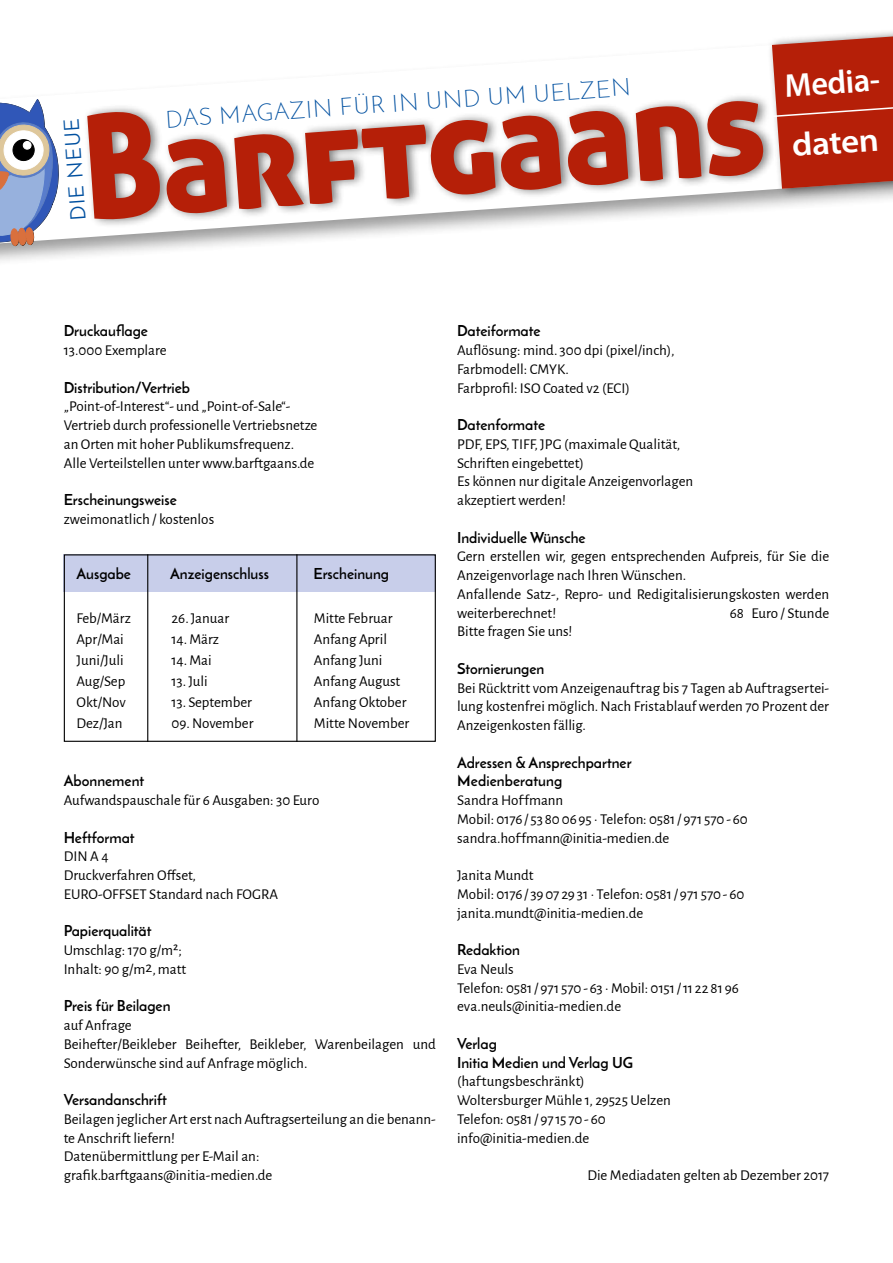
<style>
.page{position:relative;width:893px;height:1263px;background:#fff}
.page>*{position:absolute;margin:0;border:0;box-sizing:border-box;transform-origin:0 0}
.t1{font:137.25px "Aller Display";color:#b51f08}
.t2{font:600 33px/59.6px "Myriad Pro";color:#fff}
.t3{font:300 24px "Josefin Sans";color:#0050a0}
.t4{font:21px "Josefin Sans";color:#0050a0}
.t5{font:15px/18.8px "Alegreya Sans";color:#000}
.t6{font:700 15px/18.8px "Josefin Sans";color:#000}
.s1{font-size:143.7px}
</style>
<div class="page">
<svg style="left:62px;top:198px;width:831px;height:48px"></svg>
<div style="left:767px;top:27px;width:126px;height:171px;background:#000;opacity:.5"></div>
<svg style="left:0;top:99px;width:62px;height:151px"></svg>
<svg style="left:772px;top:36px;width:121px;height:153px;background:#b72e18"></svg>
<div style="left:82px;top:93px;width:694px;height:135px;background:#000;opacity:.5"></div>
<div style="left:64px;top:554px;width:372px;height:38px;background:#c8ceea"></div>
<hr style="left:147px;top:554px;width:1px;height:188px;background:#000">
<hr style="left:296px;top:554px;width:1px;height:188px;background:#000">
<div style="left:64px;top:554px;width:372px;height:188px;border:1px solid #000"></div>
<h3 class="t3" style="left:165px;top:105px;width:468px;rotate:-4deg">DAS MAGAZIN FÜR IN UND UM UELZEN</h3>
<h1 class="t1" style="left:77px;top:83px;width:685px;rotate:-4deg"><span class="s1">B</span>arftgaans</h1>
<h3 class="t4" style="left:66px;top:221px;width:103px;rotate:-94deg">DIE NEUE</h3>
<h2 class="t2" style="left:783px;top:56px;width:103px;rotate:-4deg">Media&shy;daten</h2>
<p class="t6" style="left:64px;top:322px;width:86px">Druckauflage</p>
<p class="t5" style="left:64px;top:340px;width:104px">13.000 Exemplare</p>
<p class="t6" style="left:64px;top:378px;width:128px">Distribution/Vertrieb</p>
<p class="t5" style="left:64px;top:396px;width:255px">„Point-of-Interest“- und „Point-of-Sale“- Vertrieb durch professionelle Vertriebsnetze an Orten mit hoher Publikumsfrequenz.<br>Alle Verteilstellen unter www.barftgaans.de</p>
<p class="t6" style="left:64px;top:490px;width:115px">Erscheinungsweise</p>
<p class="t5" style="left:64px;top:509px;width:152px">zweimonatlich / kostenlos</p>
<p class="t6" style="left:77px;top:564px;width:56px">Ausgabe</p>
<p class="t6" style="left:170px;top:564px;width:100px">Anzeigenschluss</p>
<p class="t6" style="left:314px;top:564px;width:77px">Erscheinung</p>
<p class="t5" style="left:77px;top:606px;width:56px;line-height:21px">Feb/März<br>Apr/Mai<br>Juni/Juli<br>Aug/Sep<br>Okt/Nov<br>Dez/Jan</p>
<p class="t5" style="left:171px;top:608px;width:59px">26. Januar</p>
<p class="t5" style="left:314px;top:606px;width:97px;line-height:21px">Mitte Februar<br>Anfang April<br>Anfang Juni<br>Anfang August<br>Anfang Oktober<br>Mitte November</p>
<p class="t5" style="left:171px;top:629px;width:49px">14. März</p>
<p class="t5" style="left:171px;top:650px;width:42px">14. Mai</p>
<p class="t5" style="left:171px;top:671px;width:38px">13. Juli</p>
<p class="t5" style="left:171px;top:692px;width:82px">13. September</p>
<p class="t5" style="left:171px;top:713px;width:84px">09. November</p>
<p class="t6" style="left:64px;top:772px;width:82px">Abonnement</p>
<p class="t5" style="left:64px;top:790px;width:257px">Aufwandspauschale für 6 Ausgaben: 30 Euro</p>
<p class="t6" style="left:64px;top:828px;width:72px">Heftformat</p>
<p class="t5" style="left:64px;top:846px;width:216px">DIN A 4<br>Druckverfahren Offset,<br>EURO-OFFSET Standard nach FOGRA</p>
<p class="t6" style="left:64px;top:922px;width:89px">Papierqualität</p>
<p class="t5" style="left:64px;top:940px;width:124px">Umschlag: 170 g/m²;<br>Inhalt: 90 g/m2, matt</p>
<p class="t6" style="left:64px;top:997px;width:108px">Preis für Beilagen</p>
<p class="t5" style="left:64px;top:1015px;width:374px">auf Anfrage<br>Beihefter/Beikleber Beihefter, Beikleber, Warenbeilagen und<br>Sonderwünsche sind auf Anfrage möglich.</p>
<p class="t6" style="left:64px;top:1090px;width:105px">Versandanschrift</p>
<p class="t5" style="left:64px;top:1109px;width:374px">Beilagen jeglicher Art erst nach Auftragserteilung an die benann&shy;te Anschrift liefern!<br>Datenübermittlung per E-Mail an: grafik.barftgaans@initia-medien.de</p>
<p class="t6" style="left:457px;top:322px;width:85px">Dateiformate</p>
<p class="t5" style="left:457px;top:340px;width:219px">Auflösung: mind. 300 dpi (pixel/inch),<br>Farbmodell: CMYK.<br>Farbprofil: ISO Coated v2 (ECI)</p>
<p class="t6" style="left:457px;top:415px;width:90px">Datenformate</p>
<p class="t5" style="left:457px;top:434px;width:238px">PDF, EPS, TIFF, JPG (maximale Qualität,<br>Schriften eingebettet)<br>Es können nur digitale Anzeigenvorlagen akzeptiert werden!</p>
<p class="t6" style="left:457px;top:528px;width:130px">Individuelle Wünsche</p>
<p class="t5" style="left:457px;top:546px;width:374px">Gern erstellen wir, gegen entsprechenden Aufpreis, für Sie die Anzeigenvorlage nach Ihren Wünschen.<br>Anfallende Satz-, Repro- und Redigitalisierungskosten werden weiterberechnet!</p>
<p class="t5" style="left:730px;top:603px;width:101px">68 Euro / Stunde</p>
<p class="t5" style="left:457px;top:621px;width:117px">Bitte fragen Sie uns!</p>
<p class="t6" style="left:457px;top:659px;width:89px">Stornierungen</p>
<p class="t5" style="left:457px;top:678px;width:374px;text-align:justify">Bei Rücktritt vom Anzeigenauftrag bis 7 Tagen ab Auftragsertei&shy;lung kostenfrei möglich. Nach Fristablauf werden 70 Prozent der Anzeigenkosten fällig.</p>
<p class="t6" style="left:457px;top:753px;width:176px">Adressen &amp; Ansprechpartner<br>Medienberatung</p>
<p class="t5" style="left:457px;top:790px;width:292px">Sandra Hoffmann<br>Mobil: 0176 / 53 8006 95 · Telefon: 0581/ 971 570- 60 sandra.hoffmann@initia-medien.de</p>
<p class="t5" style="left:457px;top:865px;width:289px">Janita Mundt<br>Mobil: 0176 / 3907 29 31 · Telefon: 0581/ 971 570- 60 janita.mundt@initia-medien.de</p>
<p class="t6" style="left:457px;top:940px;width:64px">Redaktion</p>
<p class="t5" style="left:457px;top:959px;width:283px">Eva Neuls<br>Telefon: 0581/ 971 570- 63 · Mobil: 0151/11 22 81 96 eva.neuls@initia-medien.de</p>
<p class="t6" style="left:457px;top:1034px;width:178px">Verlag<br>Initia Medien und Verlag UG</p>
<p class="t5" style="left:457px;top:1071px;width:215px">(haftungsbeschränkt)<br>Woltersburger Mühle 1, 29525 Uelzen<br>Telefon: 0581/ 97 15 70- 60 info@initia-medien.de</p>
<p class="t5" style="left:587px;top:1165px;width:243px">Die Mediadaten gelten ab Dezember 2017</p>
</div>
